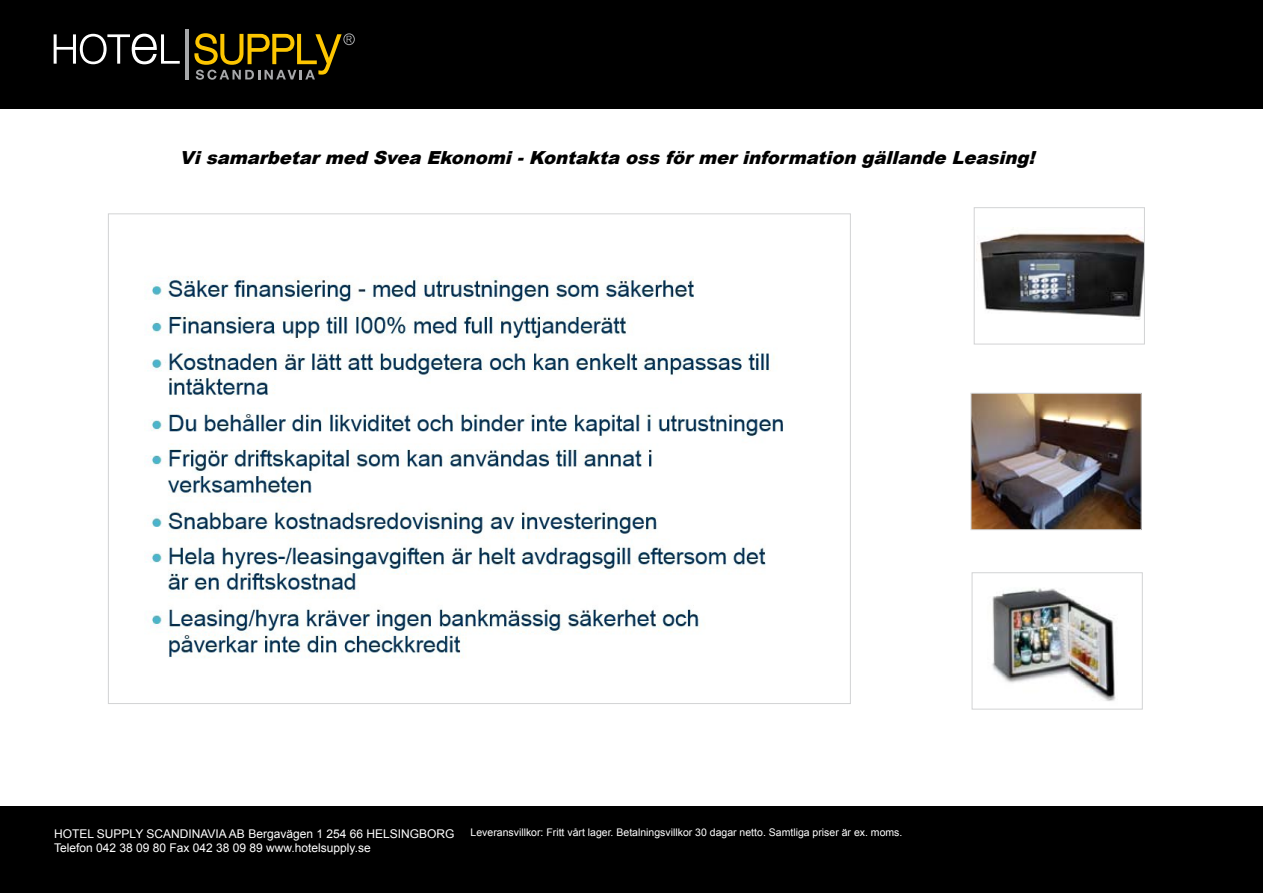
<style>
.page{position:relative;width:1263px;height:893px;background:#fff}
.page>*{position:absolute;margin:0;border:0;box-sizing:border-box;transform-origin:0 0}
.t1{font:italic 900 18px "Arial";color:#000}
.t2{font:12px/14.4px "Arial";color:#fff}
.t3{font:10.5px "Arial";color:#fff}
</style>
<div class="page">
<div style="left:0;top:0;width:1263px;height:108px;background:#000"></div>
<div style="left:0;top:806px;width:1263px;height:87px;background:#000"></div>
<svg style="left:54px;top:34px;width:126px;height:30px"></svg>
<hr style="left:186px;top:30px;width:3px;height:50px;background:#a7a8aa">
<div style="left:343px;top:33px;width:12px;height:12px;border:1px solid #a7a8aa;border-radius:50%"></div>
<svg style="left:194px;top:33px;width:158px;height:47px"></svg>
<img style="left:146px;top:276px;width:637px;height:382px">
<img style="left:976px;top:229px;width:167px;height:91px">
<div style="left:974px;top:207px;width:171px;height:137px;border:1px solid #d2d3d4"></div>
<img style="left:973px;top:395px;width:166px;height:133px">
<div style="left:971px;top:393px;width:170px;height:137px;border:1px solid #d2d3d4"></div>
<img style="left:992px;top:588px;width:124px;height:113px">
<div style="left:972px;top:572px;width:171px;height:137px;border:1px solid #d2d3d4"></div>
<h1 class="t1" style="left:179px;top:144px;width:863px">Visamarbetarmed Svea Ekonomi-Kontakta ossförmerinformation gällande Leasing!</h1>
<p class="t2" style="left:54px;top:827px;width:402px">HOTEL SUPPLY SCANDINAVIA AB Bergavägen 1 254 66 HELSINGBORG<br>Telefon 042 38 09 80 Fax 042 38 09 89 www.hotelsupply.se</p>
<p class="t3" style="left:471px;top:825px;width:433px">Leveransvillkor: Fritt vårt lager. Betalningsvillkor 30 dagar netto. Samtliga priser är ex. moms.</p>
</div>
